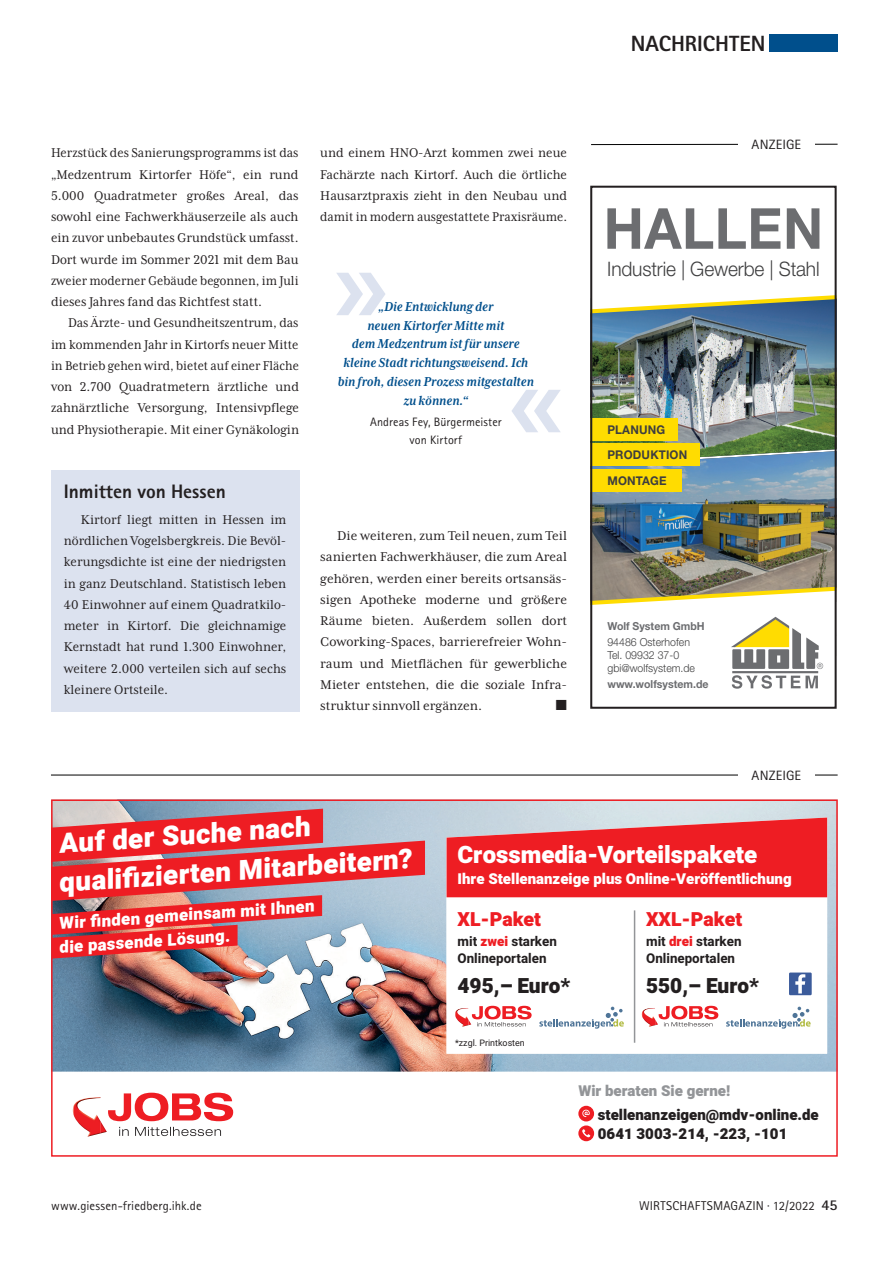
<style>
.page{position:relative;width:893px;height:1263px;background:#fff}
.page>*{position:absolute;margin:0;border:0;box-sizing:border-box;transform-origin:0 0}
.t1{font:900 27.6px/39px "Heebo";color:#fff}
.t2{font:900 24px "Heebo";color:#fff}
.t3{font:800 22.05px "Agfa Rotis Sans Serif";color:#231f20}
.t4{font:900 21px "Heebo";color:#231f20}
.t5{font:300 19.95px "Helvetica Neue LT Pro";letter-spacing:-.01em;color:#3e3e3f;scale:.96 1}
.t6{font:800 19.5px "Agfa Rotis Sans Serif";color:#231f20}
.t7{font:900 19.5px "Heebo";color:#ee1d23}
.t8{font:900 16.8px/23.7px "Heebo";color:#fff}
.t9{font:900 15px/19.5px "Heebo";color:#231f20}
.t10{font:900 15px "Heebo";color:#fff}
.t11{font:900 15px "Heebo";color:#939598}
.t12{font:italic 700 14.85px/18.9px "Mrs Eaves XL Serif Nar OT";color:#004f8c;text-align:center}
.t13{font:14.7px/21.3px "Mrs Eaves XL Serif Nar OT";color:#231f20;text-align:justify}
.t14{font:14.7px "Zapf Dingbats ITC";color:#231f20}
.t15{font:700 13.5px/17.2px "Heebo";color:#231f20}
.t16{font:13.5px "Agfa Rotis Sans Serif";letter-spacing:.01em;color:#231f20;scale:1.05 1}
.t17{font:12.75px "Agfa Rotis Sans Serif";letter-spacing:.015em;color:#231f20}
.t18{font:12.15px/17.5px "Agfa Rotis Sans Serif";letter-spacing:.01em;color:#231f20;text-align:center}
.t19{font:700 12px/25.3px "Helvetica Neue LT Pro";letter-spacing:.015em;color:#3e3e3f;scale:.96 1}
.t20{font:300 11.1px/13px "Helvetica Neue LT Pro";color:#3e3e3f;scale:.96 1}
.t21{font:700 11.1px "Helvetica Neue LT Pro";color:#6c6d70;scale:.96 1}
.t22{font:9px "Heebo";color:#231f20}
.s1{font-weight:900;color:#ee1d23}
.s2{font-weight:700;font-size:15px}
</style>
<div class="page">
<div style="left:770px;top:34px;width:68px;height:17px;background:#004f8c"></div>
<div style="left:51px;top:470px;width:248px;height:241px;background:#dce2ef"></div>
<svg style="left:336px;top:273px;width:49px;height:42px"></svg>
<svg style="left:512px;top:390px;width:49px;height:42px"></svg>
<hr style="left:591px;top:144px;width:247px;height:1px;background:#000001">
<div style="left:738px;top:139px;width:77px;height:11px;background:#fff"></div>
<img style="left:593px;top:208px;width:241px;height:481px">
<div style="left:590px;top:186px;width:247px;height:523px;border:2px solid #231f20"></div>
<hr style="left:51px;top:775px;width:787px;height:1px;background:#000001">
<div style="left:738px;top:770px;width:77px;height:11px;background:#fff"></div>
<img style="left:54px;top:802px;width:781px;height:269px">
<svg style="left:101px;top:1093px;width:132px;height:44px"></svg>
<img style="left:73px;top:1097px;width:28px;height:40px">
<svg style="left:578px;top:1106px;width:16px;height:35px"></svg>
<svg style="left:447px;top:993px;width:380px;height:61px"></svg>
<svg style="left:789px;top:972px;width:23px;height:23px"></svg>
<svg style="left:51px;top:799px;width:776px;height:194px"></svg>
<svg style="left:455px;top:1006px;width:77px;height:21px"></svg>
<img style="left:455px;top:1008px;width:13px;height:19px">
<svg style="left:642px;top:1006px;width:76px;height:21px"></svg>
<img style="left:642px;top:1008px;width:13px;height:19px">
<svg style="left:539px;top:1007px;width:85px;height:22px"></svg>
<svg style="left:726px;top:1007px;width:85px;height:22px"></svg>
<hr style="left:634px;top:910px;width:1px;height:133px;background:#939598">
<p class="t13" style="left:51px;top:142px;width:249px">Herzstück des Sanierungsprogramms ist das „Medzentrum Kirtorfer Höfe“, ein rund 5.000 Quadratmeter großes Areal, das sowohl eine Fachwerkhäuserzeile als auch ein zuvor unbebautes Grundstück umfasst.<br>Dort wurde im Sommer 2021 mit dem Bau zweier moderner Gebäude begonnen, im Juli dieses Jahres fand das Richtfest statt.</p>
<p class="t13" style="left:51px;top:312px;width:250px;text-indent:17px">Das Ärzte- und Gesundheitszentrum, das im kommenden Jahr in Kirtorfs neuer Mitte in Betrieb gehen wird, bietet auf einer Fläche von 2.700 Quadratmetern ärztliche und zahnärztliche Versorgung, Intensivpflege und Physiotherapie. Mit einer Gynäkologin</p>
<h3 class="t6" style="left:64px;top:479px;width:164px">Inmitten von Hessen</h3>
<p class="t13" style="left:64px;top:509px;width:224px;text-indent:17px">Kirtorf liegt mitten in Hessen im nördlichen Vogelsbergkreis. Die Bevöl&shy;kerungsdichte ist eine der niedrigsten in ganz Deutschland. Statistisch leben 40 Einwohner auf einem Quadratkilo&shy;meter in Kirtorf. Die gleichnamige Kernstadt hat rund 1.300 Einwohner, weitere 2.000 verteilen sich auf sechs kleinere Ortsteile.</p>
<p class="t13" style="left:320px;top:142px;width:248px">und einem HNO-Arzt kommen zwei neue Fachärzte nach Kirtorf. Auch die örtliche Hausarztpraxis zieht in den Neubau und damit in modern ausgestattete Praxisräume.</p>
<p class="t12" style="left:338px;top:297px;width:198px">„Die Entwicklung der<br>neuen Kirtorfer Mitte mit<br>dem Medzentrum ist für unsere kleine Stadt richtungsweisend. Ich bin froh, diesen Prozess mitgestalten zu können.“</p>
<p class="t18" style="left:370px;top:413px;width:133px">Andreas Fey, Bürgermeister von Kirtorf</p>
<p class="t13" style="left:320px;top:525px;width:248px;text-indent:17px">Die weiteren, zum Teil neuen, zum Teil sanierten Fachwerkhäuser, die zum Areal gehören, werden einer bereits ortsansäs&shy;sigen Apotheke moderne und größere Räume bieten. Außerdem sollen dort Coworking-Spaces, barrierefreier Wohn&shy;raum und Mietflächen für gewerbliche Mieter entstehen, die die soziale Infra&shy;struktur sinnvoll ergänzen.</p>
<p class="t14" style="left:556px;top:698px;width:13px">■</p>
<h3 class="t3" style="left:631px;top:29px;width:136px">NACHRICHTEN</h3>
<p class="t16" style="left:752px;top:137px;width:49px">ANZEIGE</p>
<h3 class="t5" style="left:607px;top:257px;width:223px">Industrie | Gewerbe | Stahl</h3>
<p class="t19" style="left:607px;top:417px;width:62px">PLANUNG</p>
<p class="t19" style="left:607px;top:442px;width:85px">PRODUKTION<br>MONTAGE</p>
<p class="t21" style="left:607px;top:619px;width:103px">Wolf System GmbH</p>
<p class="t20" style="left:607px;top:635px;width:93px">94486 Osterhofen<br>Tel. 09932 37-0 gbi@wolfsystem.de</p>
<p class="t21" style="left:607px;top:677px;width:107px">www.wolfsystem.de</p>
<p class="t16" style="left:752px;top:767px;width:49px">ANZEIGE</p>
<h1 class="t1" style="left:55px;top:825px;width:356px;rotate:-4deg">Auf der Suche nach<br>qualifi zierten Mitarbeitern?</h1>
<p class="t8" style="left:57px;top:912px;width:259px;rotate:-4deg">Wir fi nden gemeinsam mit Ihnen die passende Lösung.</p>
<h2 class="t2" style="left:457px;top:840px;width:301px">Crossmedia-Vorteilspakete</h2>
<p class="t10" style="left:457px;top:870px;width:336px">Ihre Stellenanzeige plus Online-Veröffentlichung</p>
<h3 class="t7" style="left:457px;top:908px;width:85px">XL-Paket</h3>
<p class="t15" style="left:457px;top:932px;width:101px">mit <span class="s1">zwei</span> starken<br>Onlineportalen</p>
<h3 class="t4" style="left:458px;top:973px;width:114px">495,– Euro*</h3>
<h3 class="t7" style="left:646px;top:908px;width:97px">XXL-Paket</h3>
<p class="t15" style="left:646px;top:932px;width:97px">mit <span class="s1">drei</span> starken<br>Onlineportalen</p>
<h3 class="t4" style="left:646px;top:973px;width:114px">550,– Euro*</h3>
<p class="t22" style="left:455px;top:1038px;width:71px">*zzgl. Printkosten</p>
<p class="t11" style="left:578px;top:1082px;width:153px">Wir beraten Sie gerne!</p>
<p class="t9" style="left:598px;top:1105px;width:222px">stellenanzeigen@mdv-online.de<br>0641 3003-214, -223, -101</p>
<p class="t17" style="left:51px;top:1198px;width:152px">www.giessen-friedberg.ihk.de</p>
<p class="t17" style="left:639px;top:1198px;width:200px">WIRTSCHAFTSMAGAZIN · 12/2022 <span class="s2">45</span></p>
</div>
